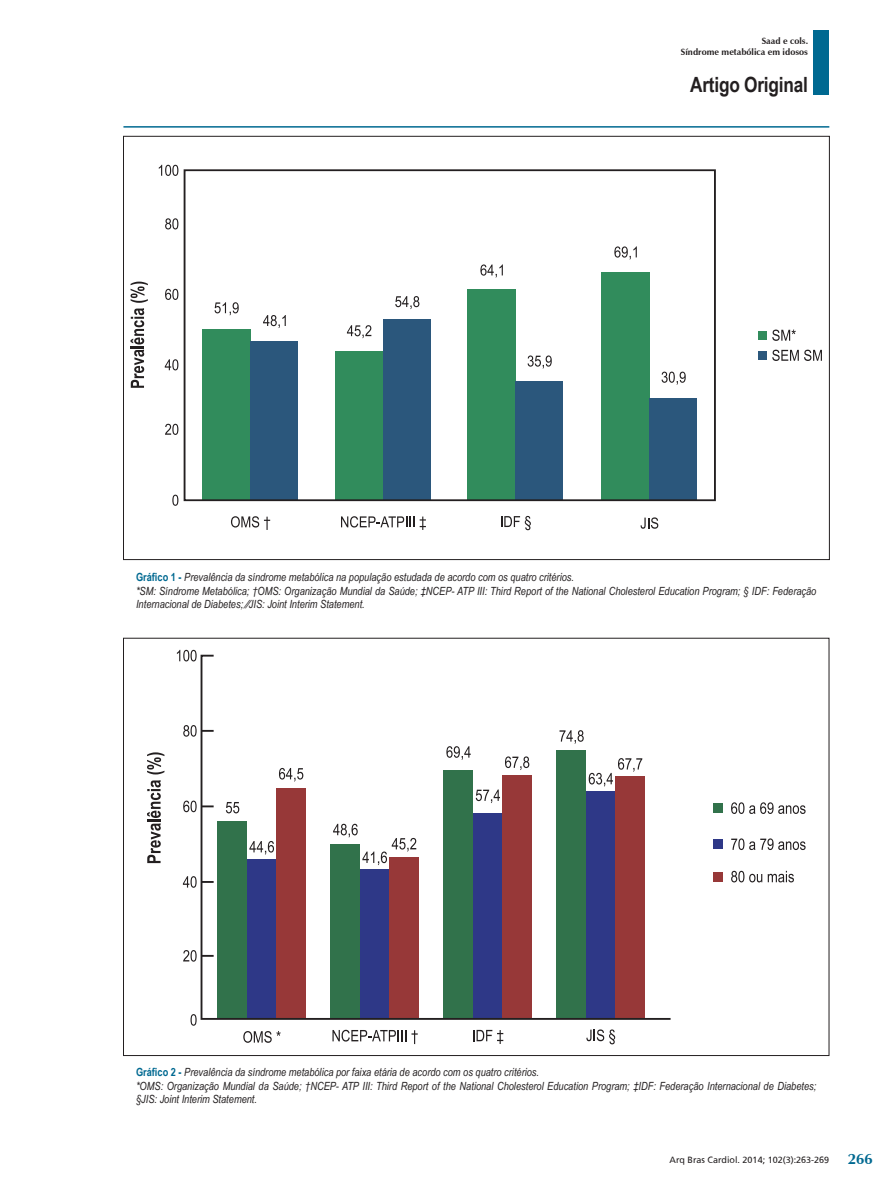
<style>
.page{position:relative;width:893px;height:1191px;background:#fff}
.page>*{position:absolute;margin:0;border:0;box-sizing:border-box;transform-origin:0 0}
.t1{font:700 21px "Arial Narrow";letter-spacing:-.01em;color:#231f20}
.t2{font:700 15px "Zapf Humanist 601 BT";color:#006991}
._05_-_LEGENDA_TABELA{font:italic 11.25px/13.5px "Arial Narrow";color:#231f20}
.t3{font:700 9px "Zapf Humanist 601 BT";color:#231f20}
.t4{font:9px "Frutiger";color:#231f20}
.s1{font-weight:700;font-style:normal;color:#006991}
</style>
<div class="page">
<hr style="left:123px;top:126px;width:706px;height:2px;background:#006991">
<div style="left:813px;top:30px;width:16px;height:64px;background:#006991"></div>
<svg style="left:641px;top:517px;width:17px;height:12px"></svg>
<svg style="left:131px;top:282px;width:17px;height:106px"></svg>
<div style="left:758px;top:331px;width:9px;height:8px;background:#318c5c"></div>
<svg style="left:772px;top:329px;width:24px;height:12px"></svg>
<div style="left:202px;top:329px;width:48px;height:171px;background:#318c5c"></div>
<div style="left:250px;top:341px;width:48px;height:159px;background:#2b577c"></div>
<svg style="left:214px;top:302px;width:25px;height:13px"></svg>
<svg style="left:263px;top:315px;width:23px;height:13px"></svg>
<div style="left:335px;top:351px;width:48px;height:149px;background:#318c5c"></div>
<div style="left:383px;top:319px;width:48px;height:181px;background:#2b577c"></div>
<svg style="left:347px;top:325px;width:24px;height:13px"></svg>
<svg style="left:395px;top:296px;width:24px;height:13px"></svg>
<div style="left:467px;top:289px;width:48px;height:211px;background:#318c5c"></div>
<div style="left:515px;top:381px;width:48px;height:119px;background:#2b577c"></div>
<svg style="left:480px;top:264px;width:23px;height:14px"></svg>
<svg style="left:528px;top:355px;width:24px;height:13px"></svg>
<div style="left:601px;top:273px;width:48px;height:227px;background:#318c5c"></div>
<div style="left:649px;top:399px;width:48px;height:101px;background:#2b577c"></div>
<svg style="left:614px;top:246px;width:23px;height:13px"></svg>
<svg style="left:661px;top:371px;width:25px;height:14px"></svg>
<div style="left:758px;top:351px;width:9px;height:9px;background:#2b577c"></div>
<svg style="left:772px;top:350px;width:50px;height:11px"></svg>
<svg style="left:231px;top:516px;width:39px;height:14px"></svg>
<svg style="left:341px;top:516px;width:73px;height:11px"></svg>
<svg style="left:420px;top:516px;width:6px;height:14px"></svg>
<svg style="left:501px;top:516px;width:30px;height:14px"></svg>
<svg style="left:172px;top:494px;width:6px;height:12px"></svg>
<svg style="left:165px;top:424px;width:13px;height:11px"></svg>
<svg style="left:165px;top:359px;width:13px;height:11px"></svg>
<svg style="left:165px;top:289px;width:13px;height:11px"></svg>
<svg style="left:165px;top:218px;width:13px;height:11px"></svg>
<svg style="left:159px;top:165px;width:19px;height:11px"></svg>
<div style="left:184px;top:169px;width:532px;height:332px;border:2px solid #231f20"></div>
<div style="left:713px;top:803px;width:10px;height:9px;background:#31724b"></div>
<svg style="left:731px;top:802px;width:75px;height:12px"></svg>
<div style="left:713px;top:839px;width:10px;height:9px;background:#2e3887"></div>
<svg style="left:731px;top:838px;width:75px;height:12px"></svg>
<div style="left:713px;top:872px;width:10px;height:9px;background:#973838"></div>
<svg style="left:731px;top:870px;width:31px;height:12px"></svg>
<svg style="left:768px;top:871px;width:26px;height:11px"></svg>
<svg style="left:147px;top:780px;width:14px;height:83px"></svg>
<svg style="left:147px;top:752px;width:17px;height:22px"></svg>
<svg style="left:177px;top:650px;width:20px;height:11px"></svg>
<svg style="left:183px;top:725px;width:14px;height:11px"></svg>
<svg style="left:183px;top:800px;width:14px;height:12px"></svg>
<svg style="left:183px;top:876px;width:14px;height:11px"></svg>
<svg style="left:183px;top:950px;width:14px;height:11px"></svg>
<svg style="left:191px;top:1014px;width:6px;height:11px"></svg>
<svg style="left:243px;top:1031px;width:38px;height:11px"></svg>
<svg style="left:332px;top:1029px;width:86px;height:15px"></svg>
<svg style="left:473px;top:1029px;width:30px;height:15px"></svg>
<svg style="left:586px;top:1029px;width:29px;height:15px"></svg>
<svg style="left:200px;top:654px;width:471px;height:366px"></svg>
<p class="t3" style="left:762px;top:36px;width:48px">Saad e cols.</p>
<p class="t3" style="left:681px;top:47px;width:129px">Síndrome metabólica em idosos</p>
<h1 class="t1" style="left:690px;top:69px;width:119px">Artigo Original</h1>
<p class="_05_-_LEGENDA_TABELA" style="left:136px;top:570px;width:439px"><span class="s1">Gráfico 1 -</span> Prevalência da síndrome metabólica na população estudada de acordo com os quatro critérios.</p>
<p class="_05_-_LEGENDA_TABELA" style="left:136px;top:584px;width:682px">*SM: Síndrome Metabólica; †OMS: Organização Mundial da Saúde; ‡NCEP- ATP III: Third Report of the National Cholesterol Education Program; § IDF: Federação<br>Internacional de Diabetes; ∕∕JIS: Joint Interim Statement.</p>
<p class="_05_-_LEGENDA_TABELA" style="left:136px;top:1065px;width:405px"><span class="s1">Gráfico 2 -</span> Prevalência da síndrome metabólica por faixa etária de acordo com os quatro critérios.</p>
<p class="_05_-_LEGENDA_TABELA" style="left:136px;top:1078px;width:682px">*OMS: Organização Mundial da Saúde; †NCEP- ATP III: Third Report of the National Cholesterol Education Program; ‡IDF: Federação Internacional de Diabetes; §JIS: Joint Interim Statement.</p>
<p class="t4" style="left:670px;top:1154px;width:161px">Arq Bras Cardiol. 2014; 102(3):263-269</p>
<h2 class="t2" style="left:848px;top:1149px;width:26px">266</h2>
</div>
